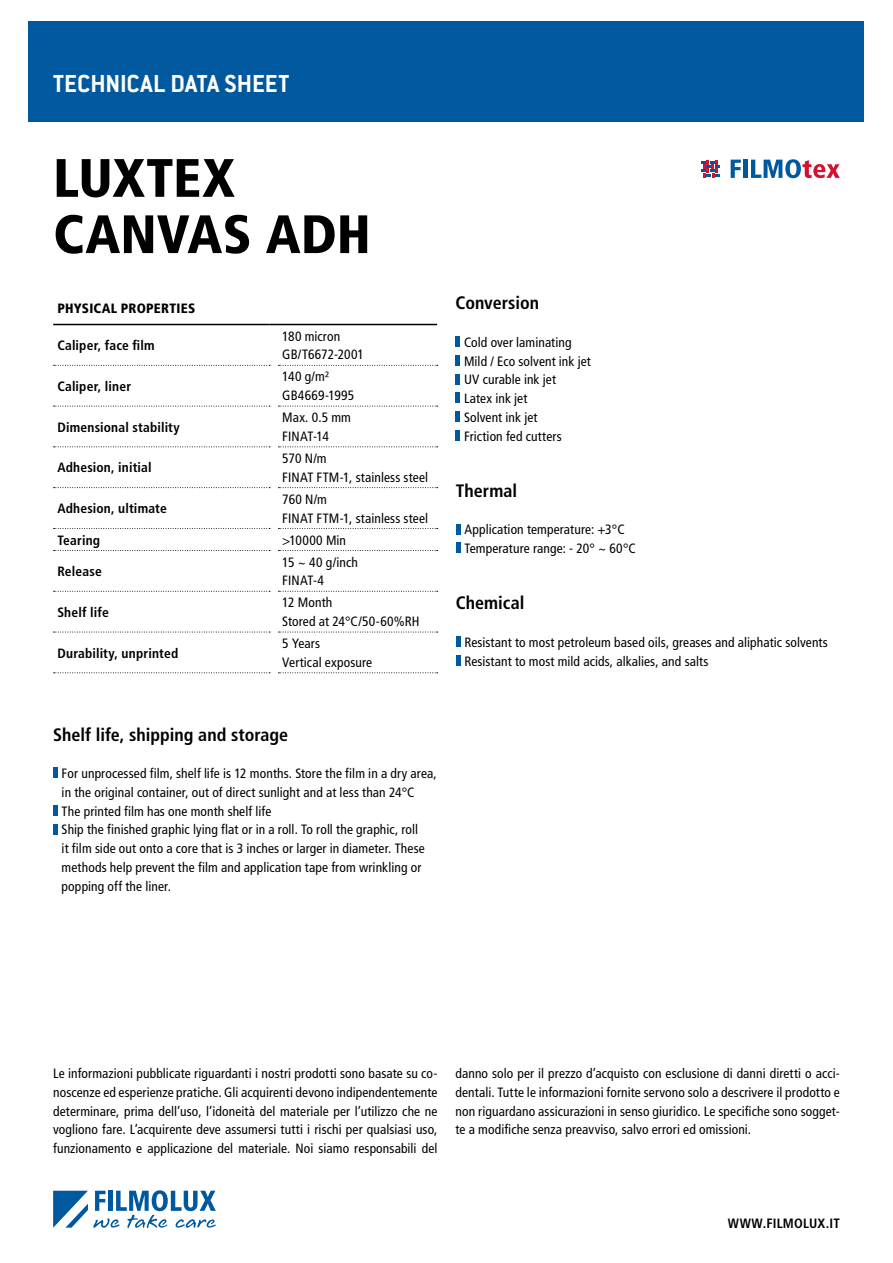
<style>
.page{position:relative;width:893px;height:1263px;background:#fff}
.page>*{position:absolute;margin:0;border:0;box-sizing:border-box;transform-origin:0 0}
.t1{font:900 condensed 54px/56.2px "Frutiger LT Std";letter-spacing:.005em;color:#000}
.t2{font:700 27px "Conduit ITC Std";color:#fff}
.t3{font:700 condensed 18px "Frutiger LT Std";color:#000}
.t4{font:condensed 13.5px/18.8px "Frutiger LT Std";letter-spacing:.01em;color:#000}
.t5{font:700 condensed 13.5px "Frutiger LT Std";letter-spacing:.01em;color:#000}
.t6{font:900 condensed 13.5px "Frutiger LT Std";letter-spacing:.02em;color:#000}
</style>
<div class="page">
<div style="left:29px;top:21px;width:835px;height:101px;background:#00599f"></div>
<svg style="left:53px;top:1190px;width:163px;height:38px"></svg>
<svg style="left:54px;top:365px;width:216px;height:1px"></svg>
<svg style="left:278px;top:365px;width:160px;height:1px"></svg>
<svg style="left:54px;top:406px;width:216px;height:1px"></svg>
<svg style="left:278px;top:406px;width:160px;height:1px"></svg>
<svg style="left:54px;top:446px;width:216px;height:1px"></svg>
<svg style="left:278px;top:446px;width:160px;height:1px"></svg>
<svg style="left:54px;top:487px;width:216px;height:1px"></svg>
<svg style="left:278px;top:487px;width:160px;height:1px"></svg>
<svg style="left:54px;top:528px;width:216px;height:1px"></svg>
<svg style="left:278px;top:528px;width:160px;height:1px"></svg>
<svg style="left:54px;top:550px;width:216px;height:1px"></svg>
<svg style="left:278px;top:550px;width:160px;height:1px"></svg>
<svg style="left:54px;top:591px;width:216px;height:1px"></svg>
<svg style="left:278px;top:591px;width:160px;height:1px"></svg>
<svg style="left:54px;top:632px;width:216px;height:1px"></svg>
<svg style="left:278px;top:632px;width:160px;height:1px"></svg>
<svg style="left:54px;top:672px;width:216px;height:1px"></svg>
<svg style="left:278px;top:672px;width:160px;height:1px"></svg>
<hr style="left:53px;top:324px;width:216px;height:1px;background:#000">
<hr style="left:278px;top:324px;width:159px;height:1px;background:#000">
<div style="left:455px;top:336px;width:5px;height:11px;background:#00599f"></div>
<div style="left:455px;top:355px;width:5px;height:11px;background:#00599f"></div>
<div style="left:455px;top:374px;width:5px;height:10px;background:#00599f"></div>
<div style="left:455px;top:392px;width:5px;height:11px;background:#00599f"></div>
<div style="left:455px;top:411px;width:5px;height:11px;background:#00599f"></div>
<div style="left:455px;top:430px;width:5px;height:11px;background:#00599f"></div>
<hr style="left:456px;top:524px;width:4px;height:10px;background:#00599f">
<hr style="left:456px;top:542px;width:4px;height:11px;background:#00599f">
<hr style="left:456px;top:636px;width:4px;height:11px;background:#00599f">
<hr style="left:456px;top:655px;width:4px;height:11px;background:#00599f">
<hr style="left:53px;top:767px;width:4px;height:11px;background:#00599f">
<hr style="left:53px;top:805px;width:4px;height:11px;background:#00599f">
<hr style="left:53px;top:824px;width:4px;height:10px;background:#00599f">
<svg style="left:731px;top:160px;width:10px;height:18px"></svg>
<hr style="left:743px;top:160px;width:4px;height:18px;background:#00599f">
<svg style="left:751px;top:159px;width:89px;height:19px"></svg>
<svg style="left:701px;top:160px;width:19px;height:18px"></svg>
<h2 class="t2" style="left:53px;top:68px;width:238px">TECHNICAL DATA SHEET</h2>
<h1 class="t1" style="left:53px;top:150px;width:319px">LUXTEX<br>CANVAS ADH</h1>
<p class="t6" style="left:57px;top:300px;width:139px">PHYSICAL PROPERTIES</p>
<p class="t5" style="left:57px;top:337px;width:99px">Caliper, face film</p>
<p class="t4" style="left:282px;top:327px;width:83px">180 micron<br>GB/T6672-2001</p>
<p class="t5" style="left:57px;top:378px;width:75px">Caliper, liner</p>
<p class="t4" style="left:282px;top:367px;width:74px">140 g/m2<br>GB4669-1995</p>
<p class="t5" style="left:57px;top:419px;width:124px">Dimensional stability</p>
<p class="t4" style="left:282px;top:408px;width:70px">Max. 0.5 mm<br>FINAT-14</p>
<p class="t5" style="left:57px;top:460px;width:96px">Adhesion, initial</p>
<p class="t4" style="left:282px;top:449px;width:147px">570 N/m<br>FINAT FTM-1, stainless steel</p>
<p class="t5" style="left:57px;top:500px;width:111px">Adhesion, ultimate</p>
<p class="t4" style="left:282px;top:490px;width:147px">760 N/m<br>FINAT FTM-1, stainless steel</p>
<p class="t5" style="left:57px;top:532px;width:44px">Tearing</p>
<p class="t4" style="left:282px;top:531px;width:65px">&gt;10000 Min</p>
<p class="t5" style="left:57px;top:563px;width:46px">Release</p>
<p class="t4" style="left:282px;top:553px;width:77px">15 ~ 40 g/inch<br>FINAT-4</p>
<p class="t5" style="left:57px;top:604px;width:53px">Shelf life</p>
<p class="t4" style="left:282px;top:593px;width:139px">12 Month<br>Stored at 24°C/50-60%RH</p>
<p class="t5" style="left:57px;top:645px;width:122px">Durability, unprinted</p>
<p class="t4" style="left:282px;top:634px;width:91px">5 Years<br>Vertical exposure</p>
<h3 class="t3" style="left:455px;top:292px;width:85px">Conversion</h3>
<p class="t4" style="left:464px;top:333px;width:128px">Cold over laminating<br>Mild / Eco solvent ink jet<br>UV curable ink jet<br>Latex ink jet<br>Solvent ink jet<br>Friction fed cutters</p>
<h3 class="t3" style="left:456px;top:480px;width:63px">Thermal</h3>
<p class="t4" style="left:464px;top:520px;width:173px">Application temperature: +3°C<br>Temperature range: - 20° ~ 60°C</p>
<h3 class="t3" style="left:456px;top:592px;width:70px">Chemical</h3>
<p class="t4" style="left:464px;top:633px;width:365px">Resistant to most petroleum based oils, greases and aliphatic solvents<br>Resistant to most mild acids, alkalies, and salts</p>
<h3 class="t3" style="left:53px;top:724px;width:236px">Shelf life, shipping and storage</h3>
<p class="t4" style="left:62px;top:764px;width:377px">For unprocessed film, shelf life is 12 months. Store the film in a dry area, in the original container, out of direct sunlight and at less than 24°C<br>The printed film has one month shelf life<br>Ship the finished graphic lying flat or in a roll. To roll the graphic, roll<br>it film side out onto a core that is 3 inches or larger in diameter. These methods help prevent the film and application tape from wrinkling or popping off the liner.</p>
<p class="t4" style="left:53px;top:1064px;width:386px;text-align:justify">Le informazioni pubblicate riguardanti i nostri prodotti sono basate su co&shy;noscenze ed esperienze pratiche. Gli acquirenti devono indipendentemente determinare, prima dell’uso, l’idoneità del materiale per l’utilizzo che ne vogliono fare. L’acquirente deve assumersi tutti i rischi per qualsiasi uso, funzionamento e applicazione del materiale. Noi siamo responsabili del</p>
<p class="t4" style="left:455px;top:1064px;width:386px;text-align:justify">danno solo per il prezzo d’acquisto con esclusione di danni diretti o acci&shy;dentali. Tutte le informazioni fornite servono solo a descrivere il prodotto e non riguardano assicurazioni in senso giuridico. Le specifiche sono sogget&shy;te a modifiche senza preavviso, salvo errori ed omissioni.</p>
<p class="t5" style="left:728px;top:1215px;width:113px">WWW.FILMOLUX.IT</p>
</div>
